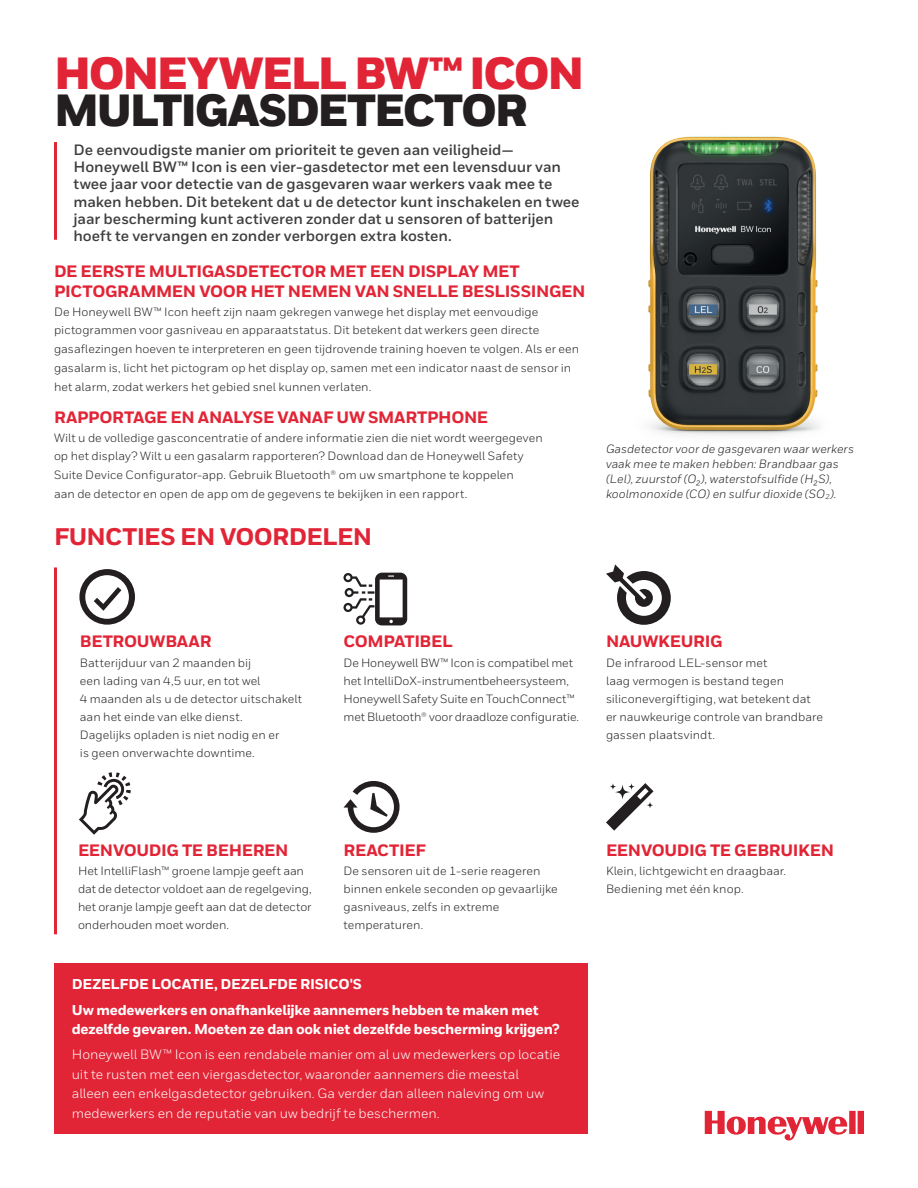
<style>
.page{position:relative;width:918px;height:1188px;background:#fff}
.page>*{position:absolute;margin:0;border:0;box-sizing:border-box;transform-origin:0 0}
._01_Cover__Heading_A{font:900 45px/37.5px "Honeywell Sans";letter-spacing:-.05em;color:#e22536}
._07_Inside__Intro_He{font:800 24px "Honeywell Sans";letter-spacing:-.025em;color:#e22536}
._09_Inside__Body_Hea{font:800 16.5px/19.5px "Honeywell Sans";letter-spacing:-.02em;color:#e22536}
._08_Inside__Intro_Te{font:700 15px/17.2px "Honeywell Sans";letter-spacing:-.005em;color:#3e3e3f}
._09_Inside__Body_Hea-2{font:800 14.25px/19.5px "Honeywell Sans";letter-spacing:-.02em;color:#fff}
._10_Inside__Body_Tex{font:13.5px/19.5px "Honeywell Sans";color:#fff}
._10_Inside__Body_Tex-2{font:12px/18px "Honeywell Sans";letter-spacing:.005em;color:#231f20}
._10_Inside__Body_Tex-3{font:italic 12px/15px "Honeywell Sans";color:#231f20}
.s1{color:#231f20}
</style>
<div class="page">
<div style="left:54px;top:963px;width:534px;height:171px;background:#e22536"></div>
<svg style="left:705px;top:1111px;width:159px;height:30px"></svg>
<hr style="left:54px;top:142px;width:3px;height:98px;background:#e22536">
<img style="left:648px;top:136px;width:172px;height:300px">
<hr style="left:54px;top:567px;width:3px;height:367px;background:#e22536">
<svg style="left:79px;top:569px;width:56px;height:56px"></svg>
<svg style="left:344px;top:781px;width:56px;height:52px"></svg>
<svg style="left:606px;top:783px;width:48px;height:48px"></svg>
<svg style="left:606px;top:564px;width:65px;height:61px"></svg>
<svg style="left:343px;top:573px;width:64px;height:52px"></svg>
<svg style="left:79px;top:772px;width:52px;height:63px"></svg>
<p class="_01_Cover__Heading_A" style="left:54px;top:56px;width:532px">HONEYWELL BW™ ICON<br><span class="s1">MULTIGASDETECTOR</span></p>
<p class="_08_Inside__Intro_Te" style="left:74px;top:141px;width:508px">De eenvoudigste manier om prioriteit te geven aan veiligheid— Honeywell BW™ Icon is een vier-gasdetector met een levensduur van twee jaar voor detectie van de gasgevaren waar werkers vaak mee te maken hebben. Dit betekent dat u de detector kunt inschakelen en twee jaar bescherming kunt activeren zonder dat u sensoren of batterijen hoeft te vervangen en zonder verborgen extra kosten.</p>
<p class="_09_Inside__Body_Hea" style="left:54px;top:262px;width:533px">DE EERSTE MULTIGASDETECTOR MET EEN DISPLAY MET<br>PICTOGRAMMEN VOOR HET NEMEN VAN SNELLE BESLISSINGEN</p>
<p class="_10_Inside__Body_Tex-2" style="left:54px;top:302px;width:527px;line-height:18.9px">De Honeywell BW™ Icon heeft zijn naam gekregen vanwege het display met eenvoudige pictogrammen voor gasniveau en apparaatstatus. Dit betekent dat werkers geen directe gasaflezingen hoeven te interpreteren en geen tijdrovende training hoeven te volgen. Als er een gasalarm is, licht het pictogram op het display op, samen met een indicator naast de sensor in het alarm, zodat werkers het gebied snel kunnen verlaten.</p>
<p class="_09_Inside__Body_Hea" style="left:54px;top:408px;width:436px">RAPPORTAGE EN ANALYSE VANAF UW SMARTPHONE</p>
<p class="_10_Inside__Body_Tex-2" style="left:54px;top:428px;width:490px;line-height:18.8px">Wilt u de volledige gasconcentratie of andere informatie zien die niet wordt weergegeven op het display? Wilt u een gasalarm rapporteren? Download dan de Honeywell Safety Suite Device Configurator-app. Gebruik Bluetooth® om uw smartphone te koppelen<br>aan de detector en open de app om de gegevens te bekijken in een rapport.</p>
<p class="_07_Inside__Intro_He" style="left:54px;top:522px;width:320px">FUNCTIES EN VOORDELEN</p>
<p class="_10_Inside__Body_Tex-3" style="left:606px;top:442px;width:250px">Gasdetector voor de gasgevaren waar werkers vaak mee te maken hebben: Brandbaar gas (Lel), zuurstof (O2), waterstofsulfide (H2S), koolmonoxide (CO) en sulfur dioxide (SO<sub>2</sub>).</p>
<p class="_09_Inside__Body_Hea" style="left:80px;top:632px;width:133px">BETROUWBAAR</p>
<p class="_10_Inside__Body_Tex-2" style="left:80px;top:654px;width:224px">Batterijduur van 2 maanden bij<br>een lading van 4,5 uur, en tot wel<br>4 maanden als u de detector uitschakelt aan het einde van elke dienst.<br>Dagelijks opladen is niet nodig en er<br>is geen onverwachte downtime.</p>
<p class="_09_Inside__Body_Hea" style="left:344px;top:632px;width:111px">COMPATIBEL</p>
<p class="_10_Inside__Body_Tex-2" style="left:344px;top:654px;width:237px">De Honeywell BW™ Icon is compatibel met het IntelliDoX-instrumentbeheersysteem, Honeywell Safety Suite en TouchConnect™ met Bluetooth® voor draadloze configuratie.</p>
<p class="_09_Inside__Body_Hea" style="left:606px;top:632px;width:118px">NAUWKEURIG</p>
<p class="_10_Inside__Body_Tex-2" style="left:606px;top:654px;width:219px">De infrarood LEL-sensor met<br>laag vermogen is bestand tegen siliconevergiftiging, wat betekent dat er nauwkeurige controle van brandbare gassen plaatsvindt.</p>
<p class="_09_Inside__Body_Hea" style="left:78px;top:841px;width:212px">EENVOUDIG TE BEHEREN</p>
<p class="_10_Inside__Body_Tex-2" style="left:78px;top:862px;width:235px">Het IntelliFlash™ groene lampje geeft aan dat de detector voldoet aan de regelgeving, het oranje lampje geeft aan dat de detector onderhouden moet worden.</p>
<p class="_09_Inside__Body_Hea" style="left:344px;top:841px;width:84px">REACTIEF</p>
<p class="_10_Inside__Body_Tex-2" style="left:344px;top:862px;width:216px">De sensoren uit de 1-serie reageren binnen enkele seconden op gevaarlijke gasniveaus, zelfs in extreme temperaturen.</p>
<p class="_09_Inside__Body_Hea-2" style="left:72px;top:974px;width:292px">DEZELFDE LOCATIE, DEZELFDE RISICO'S</p>
<p class="_09_Inside__Body_Hea-2" style="left:72px;top:1001px;width:489px">Uw medewerkers en onafhankelijke aannemers hebben te maken met dezelfde gevaren. Moeten ze dan ook niet dezelfde bescherming krijgen?</p>
<p class="_10_Inside__Body_Tex" style="left:72px;top:1045px;width:490px">Honeywell BW™ Icon is een rendabele manier om al uw medewerkers op locatie uit te rusten met een viergasdetector, waaronder aannemers die meestal alleen een enkelgasdetector gebruiken. Ga verder dan alleen naleving om uw medewerkers en de reputatie van uw bedrijf te beschermen.</p>
<p class="_09_Inside__Body_Hea" style="left:606px;top:841px;width:230px">EENVOUDIG TE GEBRUIKEN</p>
<p class="_10_Inside__Body_Tex-2" style="left:606px;top:862px;width:182px">Klein, lichtgewicht en draagbaar.<br>Bediening met één knop.</p>
</div>
